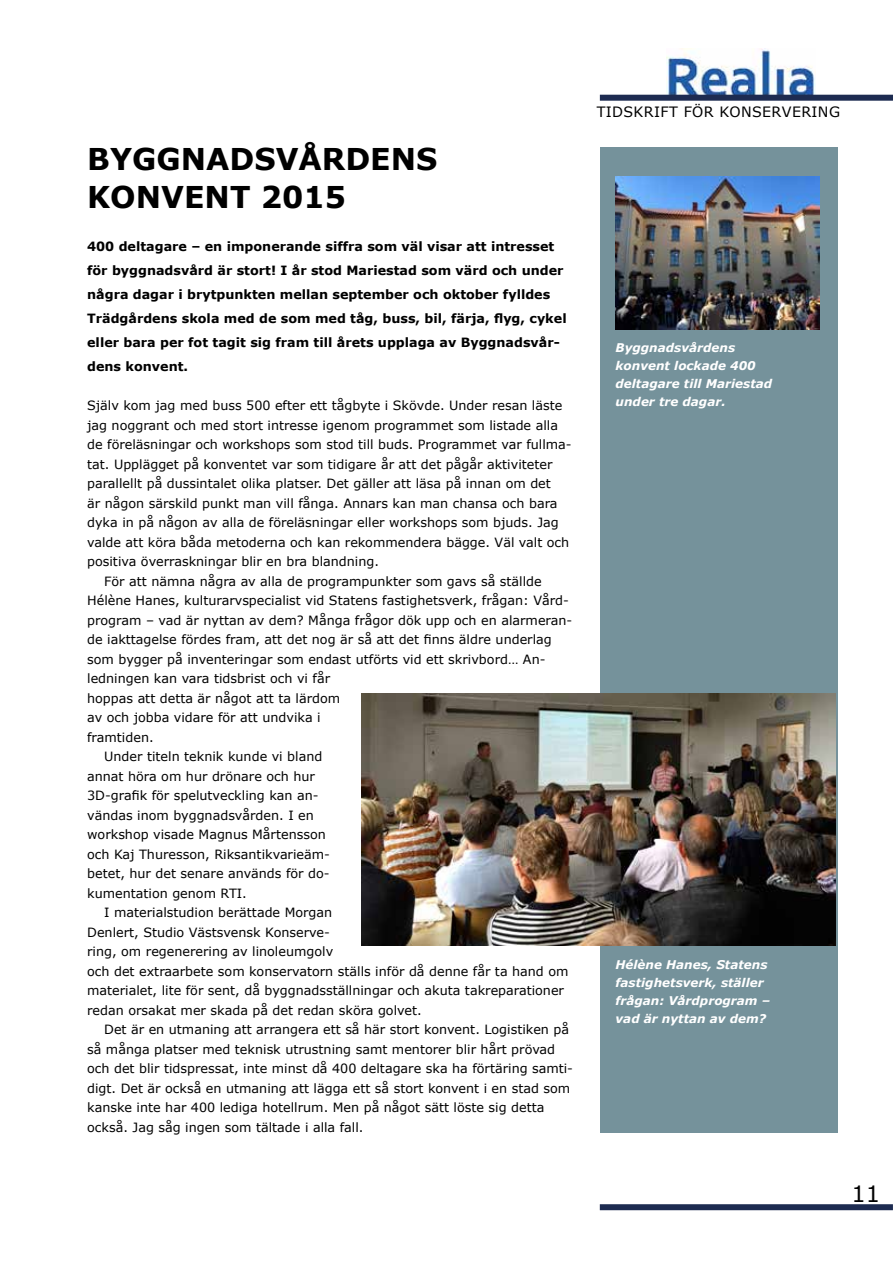
<style>
.page{position:relative;width:893px;height:1263px;background:#fff}
.page>*{position:absolute;margin:0;border:0;box-sizing:border-box;transform-origin:0 0}
.t1{font:700 30px "Verdana";color:#000}
.t2{font:22.5px "Verdana";color:#000}
.t3{font:14.25px "Verdana";letter-spacing:.025em;color:#000}
.t4{font:12.75px "Verdana";color:#000}
.t5{font:700 12.75px/24px "Verdana";color:#000}
.t6{font:italic 700 12px/18px "Verdana";color:#fff}
</style>
<div class="page">
<img style="left:667px;top:49px;width:149px;height:46px">
<div style="left:600px;top:95px;width:293px;height:6px;background:#1d2b51"></div>
<div style="left:600px;top:147px;width:238px;height:986px;background:#75929b"></div>
<div style="left:600px;top:1204px;width:293px;height:6px;background:#1d2b51"></div>
<img style="left:615px;top:176px;width:205px;height:154px">
<img style="left:362px;top:693px;width:474px;height:252px">
<h1 class="t1" style="left:87px;top:138px;width:70px">Byggnadsv</h1>
<h1 class="t1" style="left:299px;top:138px;width:47px">årdens</h1>
<h1 class="t1" style="left:87px;top:176px;width:24px">konvent</h1>
<h1 class="t1" style="left:261px;top:176px;width:87px">2015</h1>
<p class="t5" style="left:87px;top:234px;width:481px">400 deltagare – en imponerande siffra som väl visar att intresset för byggnadsvård är stort! I år stod Mariestad som värd och under några dagar i brytpunkten mellan september och oktober fylldes Trädgårdens skola med de som med tåg, buss, bil, färja, flyg, cykel eller bara per fot tagit sig fram till årets upplaga av Byggnadsvår&shy;dens konvent.</p>
<p class="t4" style="left:87px;top:397px;width:477px">Själv kom jag med buss 500 efter ett tågbyte i Skövde. U nder resan läste</p>
<p class="t4" style="left:87px;top:416px;width:472px">jag noggrant och med stort intresse igenom programmet som listade alla</p>
<p class="t4" style="left:87px;top:436px;width:486px">de föreläsningar och workshops som stod till buds. Programmet var fullma-</p>
<p class="t4" style="left:87px;top:455px;width:467px">tat. U pplägget på konventet var som tidigare år att det pågår aktiviteter</p>
<p class="t4" style="left:87px;top:475px;width:465px">parallellt på dussintalet olika platser. Det gäller att läsa på innan om det</p>
<p class="t4" style="left:87px;top:494px;width:472px">är någon särskild punkt man vill fånga. Annars kan man chansa och bara</p>
<p class="t4" style="left:87px;top:514px;width:473px">dyka in på någon av alla de föreläsningar eller workshops som bjuds. Jag</p>
<p class="t4" style="left:87px;top:533px;width:484px">valde att köra båda metoderna och kan rekommendera bägge. Väl valt och</p>
<p class="t4" style="left:87px;top:553px;width:293px">positiva överraskningar blir en bra blandning.</p>
<p class="t4" style="left:104px;top:572px;width:439px">För att nämna några av alla de programpunkter som gavs så ställde</p>
<p class="t4" style="left:87px;top:592px;width:483px">Hélène Hanes, kulturarvspecialist vid Statens fastighetsverk, frågan: Vård-</p>
<p class="t4" style="left:87px;top:611px;width:487px">program – vad är nyttan av dem? Många frågor dök upp och en alarmeran-</p>
<p class="t4" style="left:87px;top:631px;width:466px">de iakttagelse fördes fram, att det nog är så att det finns äldre underlag</p>
<p class="t4" style="left:87px;top:650px;width:460px">som bygger på inventeringar som endast utförts vid ett skrivbord… An-</p>
<p class="t4" style="left:87px;top:670px;width:245px">ledningen kan vara tidsbrist och vi får</p>
<p class="t4" style="left:87px;top:689px;width:255px">hoppas att detta är något att ta lärdom</p>
<p class="t4" style="left:87px;top:709px;width:235px">av och jobba vidare för att undvika i</p>
<p class="t4" style="left:87px;top:728px;width:68px">framtiden.</p>
<p class="t4" style="left:104px;top:748px;width:220px">U nder titeln teknik kunde vi bland</p>
<p class="t4" style="left:87px;top:767px;width:229px">annat höra om hur drönare och hur</p>
<p class="t4" style="left:87px;top:787px;width:233px">3D-grafik för spelutveckling kan an-</p>
<p class="t4" style="left:87px;top:806px;width:228px">vändas inom byggnadsvården. I en</p>
<p class="t4" style="left:87px;top:826px;width:240px">workshop visade Magnus Mårtensson</p>
<p class="t4" style="left:87px;top:845px;width:244px">och Kaj Thuresson, Riksantikvarieäm-</p>
<p class="t4" style="left:87px;top:865px;width:244px">betet, hur det senare används för do-</p>
<p class="t4" style="left:87px;top:884px;width:161px">kumentation genom RTI.</p>
<p class="t4" style="left:104px;top:904px;width:230px">I materialstudion berättade Morgan</p>
<p class="t4" style="left:87px;top:923px;width:244px">Denlert, Studio Västsvensk Konserve-</p>
<p class="t4" style="left:87px;top:943px;width:248px">ring, om regenerering av linoleumgolv</p>
<p class="t4" style="left:87px;top:962px;width:483px">och det extraarbete som konservatorn ställs inför då denne får ta hand om</p>
<p class="t4" style="left:87px;top:982px;width:478px">materialet, lite för sent, då byggnadsställningar och akuta takreparationer</p>
<p class="t4" style="left:87px;top:1001px;width:336px">redan orsakat mer skada på det redan sköra golvet.</p>
<p class="t4" style="left:104px;top:1021px;width:466px">Det är en utmaning att arrangera ett så här stort konvent. Logistiken på</p>
<p class="t4" style="left:87px;top:1040px;width:469px">så många platser med teknisk utrustning samt mentorer blir hårt prövad</p>
<p class="t4" style="left:87px;top:1060px;width:487px">och det blir tidspressat, inte minst då 400 deltagare ska ha förtäring samti-</p>
<p class="t4" style="left:87px;top:1079px;width:485px">digt. Det är också en utmaning att lägga ett så stort konvent i en stad som</p>
<p class="t4" style="left:87px;top:1099px;width:459px">kanske inte har 400 lediga hotellrum. Men på något sätt löste sig detta</p>
<p class="t4" style="left:87px;top:1118px;width:278px">också. Jag såg ingen som tältade i alla fall.</p>
<p class="t3" style="left:597px;top:102px;width:245px">Tidskrift för konservering</p>
<p class="t6" style="left:615px;top:339px;width:158px">Byggnadsvårdens konvent lockade 400 deltagare till Mariestad under tre dagar.</p>
<p class="t6" style="left:615px;top:955px;width:156px">Hélène Hanes, Statens fastighetsverk, ställer frågan: Vårdprogram – vad är nyttan av dem?</p>
<h2 class="t2" style="left:851px;top:1178px;width:30px">11</h2>
</div>
